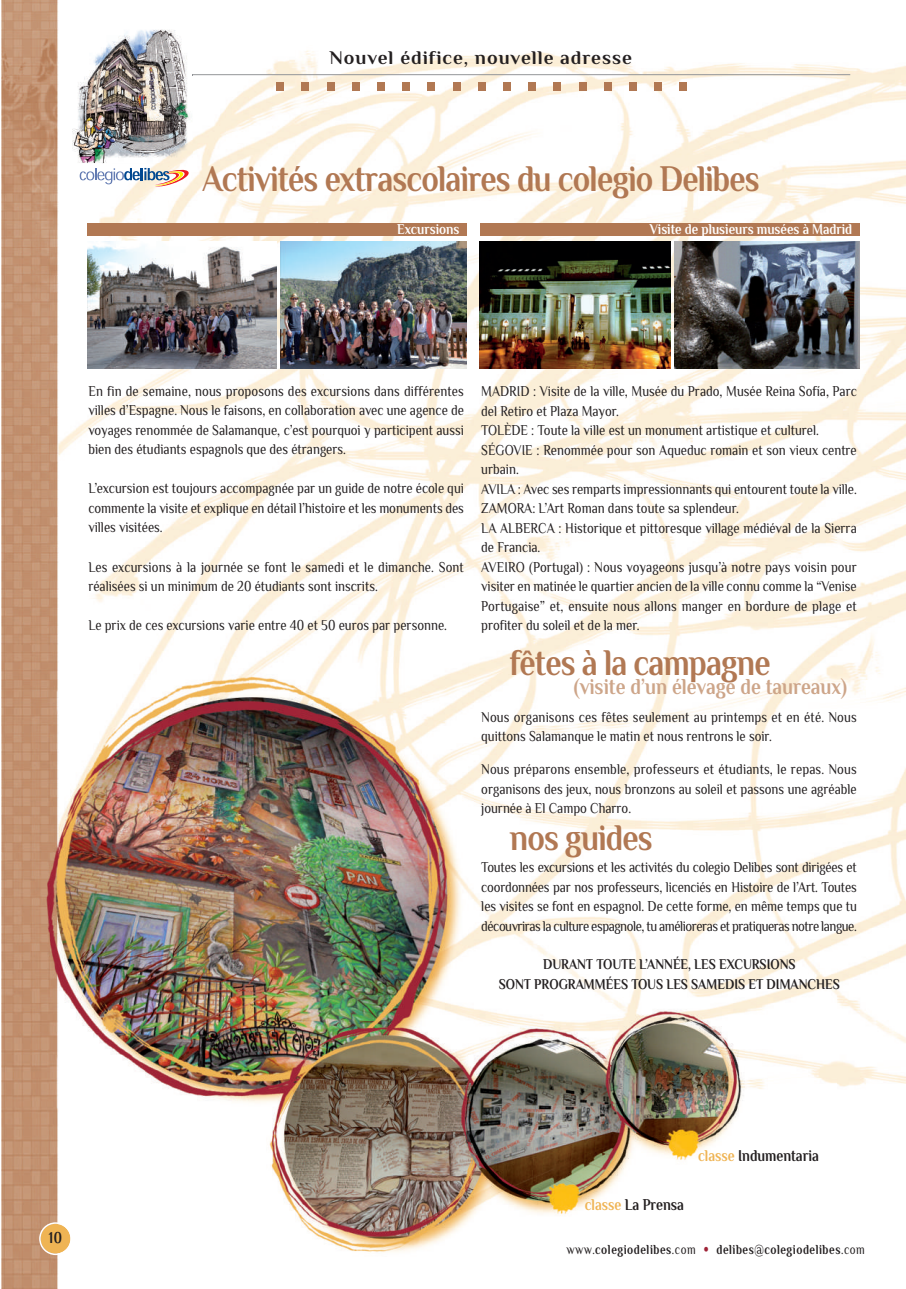
<style>
.page{position:relative;width:906px;height:1289px;background:#fff}
.page>*{position:absolute;margin:0;border:0;box-sizing:border-box;transform-origin:0 0}
.t1{font:700 37.5px "Philosopher";letter-spacing:-.025em;color:#b17853;scale:.85 1}
.t2{font:700 22.8px "Philosopher";color:#cda589;scale:.85 1}
.t3{font:700 19.35px "Philosopher";letter-spacing:.05em;color:#231f20}
.t4{font:700 16.5px "Philosopher";color:#231f20;scale:.82 1}
.t5{font:15px/19.5px "Philosopher";color:#231f20;text-align:justify;scale:.85 1}
.t6{font:700 15px "Philosopher";color:#fff;scale:.85 1}
.t7{font:700 14.85px/19.4px "Philosopher";color:#231f20;text-align:center;scale:.85 1}
.t8{font:700 13.8px "Philosopher";letter-spacing:.05em;color:#231f20;scale:.8 1}
.s1{color:#efb454}
.s2{font-weight:400}
.s3{font-family:"Frutiger";font-weight:400;color:#9f2337}
</style>
<div class="page">
<img style="left:1px;top:0;width:905px;height:1288px">
<hr style="left:192px;top:74px;width:658px;height:1px;background:#939598">
<div style="left:276px;top:82px;width:8px;height:8px;background:#b17853"></div>
<div style="left:301px;top:82px;width:8px;height:8px;background:#b17853"></div>
<div style="left:327px;top:82px;width:7px;height:8px;background:#b17853"></div>
<div style="left:352px;top:82px;width:8px;height:8px;background:#b17853"></div>
<div style="left:377px;top:82px;width:8px;height:8px;background:#b17853"></div>
<div style="left:402px;top:82px;width:8px;height:8px;background:#b17853"></div>
<div style="left:427px;top:82px;width:8px;height:8px;background:#b17853"></div>
<div style="left:453px;top:82px;width:7px;height:8px;background:#b17853"></div>
<div style="left:478px;top:82px;width:7px;height:8px;background:#b17853"></div>
<div style="left:503px;top:82px;width:8px;height:8px;background:#b17853"></div>
<div style="left:528px;top:82px;width:8px;height:8px;background:#b17853"></div>
<div style="left:553px;top:82px;width:8px;height:8px;background:#b17853"></div>
<div style="left:579px;top:82px;width:7px;height:8px;background:#b17853"></div>
<div style="left:604px;top:82px;width:7px;height:8px;background:#b17853"></div>
<div style="left:629px;top:82px;width:8px;height:8px;background:#b17853"></div>
<div style="left:654px;top:82px;width:8px;height:8px;background:#b17853"></div>
<div style="left:679px;top:82px;width:8px;height:8px;background:#b17853"></div>
<img style="left:72px;top:18px;width:121px;height:145px">
<svg style="left:80px;top:168px;width:109px;height:19px"></svg>
<img style="left:674px;top:242px;width:185px;height:126px">
<div style="left:480px;top:223px;width:379px;height:13px;background:#b17853"></div>
<img style="left:281px;top:242px;width:186px;height:126px">
<img style="left:480px;top:242px;width:190px;height:126px">
<img style="left:87px;top:242px;width:190px;height:127px">
<div style="left:87px;top:223px;width:380px;height:13px;background:#b17853"></div>
<svg style="left:39px;top:1222px;width:33px;height:32px"></svg>
<p class="t3" style="left:330px;top:47px;width:304px">Nouvel édifice, nouvelle adresse</p>
<h1 class="t1" style="left:202px;top:158px;width:657px">Activités extrascolaires du colegio Delibes</h1>
<p class="t6" style="left:397px;top:221px;width:75px">Excursions</p>
<p class="t6" style="left:650px;top:221px;width:239px">Visite de plusieurs musées à Madrid</p>
<p class="t5" style="left:88px;top:381px;width:443px">En fin de semaine, nous proposons des excursions dans différentes villes d’Espagne. Nous le faisons, en collaboration avec une agence de voyages renommée de Salamanque, c’est pourquoi y participent aussi bien des étudiants espagnols que des étrangers.</p>
<p class="t5" style="left:88px;top:479px;width:443px">L’excursion est toujours accompagnée par un guide de notre école qui commente la visite et explique en détail l’histoire et les monuments des villes visitées.</p>
<p class="t5" style="left:88px;top:557px;width:443px">Les excursions à la journée se font le samedi et le dimanche. Sont réalisées si un minimum de 20 étudiants sont inscrits.</p>
<p class="t5" style="left:88px;top:615px;width:423px">Le prix de ces excursions varie entre 40 et 50 euros par personne.</p>
<p class="t5" style="left:481px;top:381px;width:443px;text-align:left">MADRID : Visite de la ville, Musée du Prado, Musée Reina Sofía, Parc del Retiro et Plaza Mayor.<br>TOLÈDE : Toute la ville est un monument artistique et culturel.<br>SÉGOVIE : Renommée pour son Aqueduc romain et son vieux centre urbain.<br>AVILA : Avec ses remparts impressionnants qui entourent toute la ville.<br>ZAMORA: L’Art Roman dans toute sa splendeur.<br>LA ALBERCA : Historique et pittoresque village médiéval de la Sierra de Francia.<br>AVEIRO (Portugal) : Nous voyageons jusqu’à notre pays voisin pour visiter en matinée le quartier ancien de la ville connu comme la “Venise Portugaise” et, ensuite nous allons manger en bordure de plage et profiter du soleil et de la mer.</p>
<h1 class="t1" style="left:510px;top:643px;width:308px">fêtes à la campagne</h1>
<h2 class="t2" style="left:574px;top:674px;width:323px">(visite d’un élevage de taureaux)</h2>
<p class="t5" style="left:481px;top:707px;width:443px">Nous organisons ces fêtes seulement au printemps et en été. Nous quittons Salamanque le matin et nous rentrons le soir.</p>
<p class="t5" style="left:481px;top:759px;width:443px">Nous préparons ensemble, professeurs et étudiants, le repas. Nous organisons des jeux, nous bronzons au soleil et passons une agréable journée à El Campo Charro.</p>
<h1 class="t1" style="left:510px;top:817px;width:170px">nos guides</h1>
<p class="t5" style="left:481px;top:857px;width:443px">Toutes les excursions et les activités du colegio Delibes sont dirigées et coordonnées par nos professeurs, licenciés en Histoire de l’Art. Toutes les visites se font en espagnol. De cette forme, en même temps que tu découvriras la culture espagnole, tu amélioreras et pratiqueras notre langue.</p>
<p class="t7" style="left:499px;top:954px;width:403px">DURANT TOUTE L’ANNÉE, LES EXCURSIONS<br>SONT PROGRAMMÉES TOUS LES SAMEDIS ET DIMANCHES</p>
<p class="t4" style="left:49px;top:1228px;width:18px">10</p>
<p class="t4" style="left:585px;top:1195px;width:122px"><span class="s1">classe</span> La Prensa</p>
<p class="t4" style="left:698px;top:1146px;width:149px"><span class="s1">classe</span> Indumentaria</p>
<p class="t8" style="left:566px;top:1242px;width:375px"><span class="s2">www.</span>colegiodelibes<span class="s2">.com</span> <span class="s3">•</span> delibes<span class="s2">@</span>colegiodelibes<span class="s2">.com</span></p>
</div>
